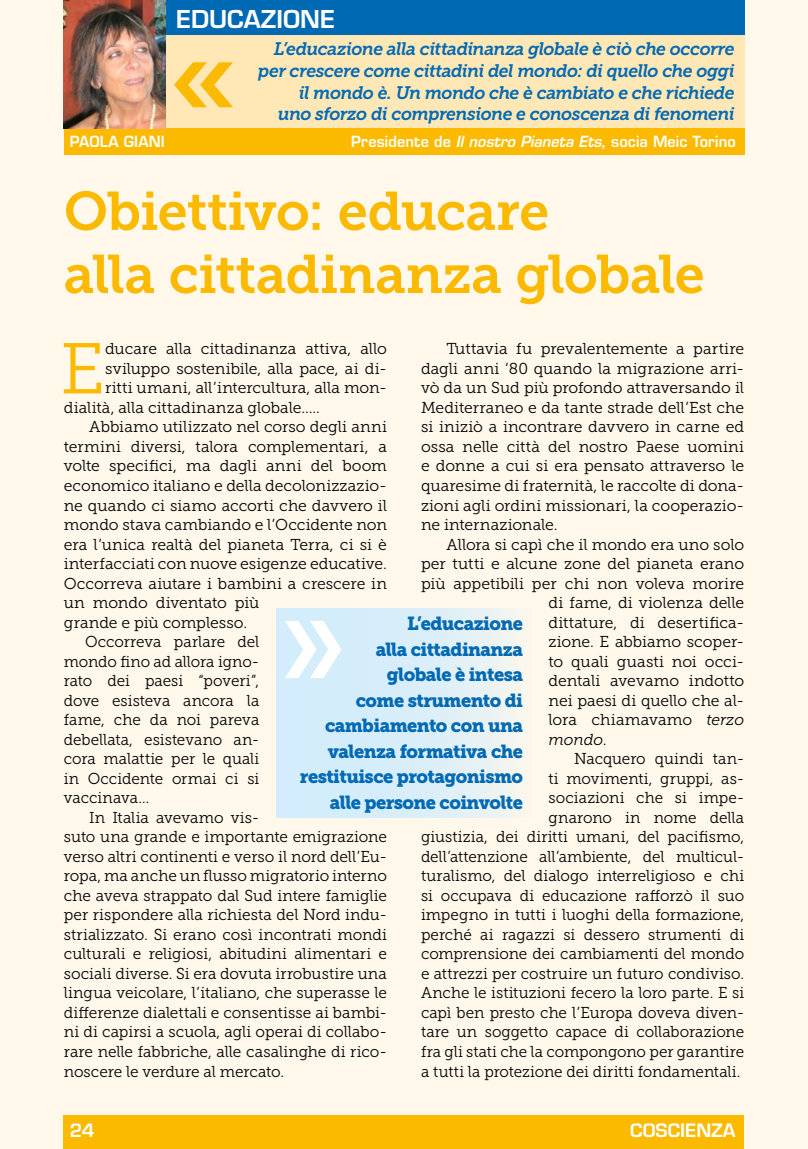
<style>
.page{position:relative;width:808px;height:1149px;background:#fff}
.page>*{position:absolute;margin:0;border:0;box-sizing:border-box;transform-origin:0 0}
.t1{font:139.2px "Museo Slab 700";color:#fff;scale:.8 1}
.t2{font:109.2px "Museo Slab 700";color:#fbba00;scale:1.06 1}
.t3{font:71.55px "Museo Slab 300";color:#fbba00}
.t4{font:54px/63px "Museo Slab 700";letter-spacing:-.015em;color:#fbba00}
.t5{font:600 24px "Eurostile LT Std";color:#fff}
.t6{font:18.75px/25.5px "Museo Slab 900";letter-spacing:-.03em;color:#0069b4;text-align:right}
.t7{font:italic 18px/21.6px "Museo Slab 700";letter-spacing:-.03em;color:#0069b4;text-align:right}
.t8{font:600 18px "Eurostile LT Std";color:#fff}
.t9{font:15.75px/19.5px "Museo Slab 300";color:#000;text-align:justify}
.t10{font:italic 15.75px "Museo Slab 300";letter-spacing:-.01em;color:#000}
.t11{font:600 15px "Eurostile LT Std";letter-spacing:.01em;color:#fff;scale:.96 1}
.s1{font-style:italic}
.s2{font-style:normal}
</style>
<div class="page">
<div style="left:0;top:0;width:808px;height:1148px;background:#fff8eb"></div>
<div style="left:64px;top:1115px;width:680px;height:33px;background:#fbba00"></div>
<div style="left:64px;top:108px;width:680px;height:47px;background:#fbba00"></div>
<div style="left:64px;top:14px;width:680px;height:114px;background:#ffe7b6"></div>
<div style="left:73px;top:0;width:671px;height:34px;background:#0069b4"></div>
<img style="left:64px;top:0;width:102px;height:128px">
<div style="left:276px;top:607px;width:255px;height:210px;background:linear-gradient(to right,#cbebff,#eff3f0)"></div>
<h3 class="t5" style="left:176px;top:4px;width:160px">EDUCAZIONE</h3>
<h2 class="t2" style="left:170px;top:16px;width:67px">«</h2>
<p class="t7" style="left:258px;top:38px;width:478px">L’educazione alla cittadinanza globale è ciò che occorre per crescere come cittadini del mondo: di quello che oggi il mondo è. Un mondo che è cambiato e che richiede<br>uno sforzo di comprensione e conoscenza di fenomeni</p>
<p class="t11" style="left:70px;top:132px;width:100px">PAOLA GIANI</p>
<p class="t11" style="left:351px;top:132px;width:402px">Presidente de <span class="s1">Il nostro Pianeta Ets</span>, socia Meic Torino</p>
<h3 class="t4" style="left:64px;top:180px;width:642px">Obiettivo: educare<br>alla cittadinanza globale</h3>
<h3 class="t3" style="left:60px;top:329px;width:47px">E</h3>
<p class="t9" style="left:105px;top:339px;width:283px">ducare alla cittadinanza attiva, allo</p>
<p class="t9" style="left:421px;top:339px;width:325px;text-indent:26px">Tuttavia fu prevalentemente a partire dagli anni ‘80 quando la migrazione arri&shy;vò da un Sud più profondo attraversando il Mediterraneo e da tante strade dell’Est che si iniziò a incontrare davvero in carne ed ossa nelle città del nostro Paese uomini e donne a cui si era pensato attraverso le quaresime di fraternità, le raccolte di dona&shy;zioni agli ordini missionari, la cooperazio&shy;ne internazionale.</p>
<p class="t9" style="left:446px;top:534px;width:299px">Allora si capì che il mondo era uno solo</p>
<p class="t9" style="left:421px;top:554px;width:325px">per tutti e alcune zone del pianeta erano</p>
<p class="t9" style="left:421px;top:573px;width:325px">più appetibili per chi non voleva morire</p>
<p class="t9" style="left:549px;top:593px;width:197px">di fame, di violenza delle</p>
<p class="t9" style="left:549px;top:612px;width:197px">dittature, di desertifica-</p>
<p class="t9" style="left:549px;top:632px;width:197px">zione. E abbiamo scoper-</p>
<p class="t9" style="left:549px;top:651px;width:197px">to quali guasti noi occi-</p>
<p class="t9" style="left:549px;top:671px;width:197px">dentali avevamo indotto</p>
<p class="t9" style="left:549px;top:690px;width:197px">nei paesi di quello che al-</p>
<p class="t9" style="left:549px;top:710px;width:197px">lora chiamavamo <span class="s1">terzo</span></p>
<p class="t10" style="left:549px;top:730px;width:59px">mondo<span class="s2">.</span></p>
<p class="t9" style="left:574px;top:749px;width:172px">Nacquero quindi tan-</p>
<p class="t9" style="left:549px;top:768px;width:197px">ti movimenti, gruppi, as-</p>
<p class="t9" style="left:549px;top:788px;width:197px">sociazioni che si impe-</p>
<p class="t9" style="left:549px;top:807px;width:197px">gnarono in nome della</p>
<p class="t9" style="left:421px;top:827px;width:325px">giustizia, dei diritti umani, del pacifismo,</p>
<p class="t9" style="left:421px;top:846px;width:325px">dell’attenzione all’ambiente, del multicul-</p>
<p class="t9" style="left:421px;top:866px;width:325px">turalismo, del dialogo interreligioso e chi</p>
<p class="t9" style="left:421px;top:885px;width:325px">si occupava di educazione rafforzò il suo</p>
<p class="t9" style="left:421px;top:905px;width:325px">impegno in tutti i luoghi della formazione,</p>
<p class="t9" style="left:421px;top:924px;width:325px">perché ai ragazzi si dessero strumenti di</p>
<p class="t9" style="left:421px;top:944px;width:325px">comprensione dei cambiamenti del mondo</p>
<p class="t9" style="left:421px;top:963px;width:325px">e attrezzi per costruire un futuro condiviso.</p>
<p class="t9" style="left:421px;top:983px;width:325px">Anche le istituzioni fecero la loro parte. E si</p>
<p class="t9" style="left:421px;top:1002px;width:325px">capì ben presto che l’Europa doveva diven-</p>
<p class="t9" style="left:421px;top:1022px;width:325px">tare un soggetto capace di collaborazione</p>
<p class="t9" style="left:421px;top:1041px;width:325px">fra gli stati che la compongono per garantire</p>
<p class="t9" style="left:421px;top:1061px;width:321px">a tutti la protezione dei diritti fondamentali.</p>
<p class="t9" style="left:105px;top:359px;width:283px">sviluppo sostenibile, alla pace, ai di-</p>
<p class="t9" style="left:105px;top:378px;width:283px">ritti umani, all’intercultura, alla mon-</p>
<p class="t9" style="left:64px;top:398px;width:258px">dialità, alla cittadinanza globale…..</p>
<p class="t9" style="left:89px;top:417px;width:299px">Abbiamo utilizzato nel corso degli anni</p>
<p class="t9" style="left:64px;top:437px;width:325px">termini diversi, talora complementari, a</p>
<p class="t9" style="left:64px;top:456px;width:325px">volte specifici, ma dagli anni del boom</p>
<p class="t9" style="left:64px;top:476px;width:325px">economico italiano e della decolonizzazio-</p>
<p class="t9" style="left:64px;top:495px;width:325px">ne quando ci siamo accorti che davvero il</p>
<p class="t9" style="left:64px;top:515px;width:325px">mondo stava cambiando e l’Occidente non</p>
<p class="t9" style="left:64px;top:534px;width:325px">era l’unica realtà del pianeta Terra, ci si è</p>
<p class="t9" style="left:64px;top:554px;width:325px">interfacciati con nuove esigenze educative.</p>
<p class="t9" style="left:64px;top:573px;width:325px">Occorreva aiutare i bambini a crescere in</p>
<p class="t9" style="left:64px;top:593px;width:197px">un mondo diventato più</p>
<p class="t9" style="left:64px;top:612px;width:185px">grande e più complesso.</p>
<p class="t9" style="left:85px;top:632px;width:176px">Occorreva parlare del</p>
<p class="t9" style="left:64px;top:651px;width:197px">mondo fino ad allora igno-</p>
<p class="t9" style="left:64px;top:671px;width:197px">rato dei paesi “poveri”,</p>
<p class="t9" style="left:64px;top:690px;width:197px">dove esisteva ancora la</p>
<p class="t9" style="left:64px;top:710px;width:197px">fame, che da noi pareva</p>
<p class="t9" style="left:64px;top:729px;width:197px">debellata, esistevano an-</p>
<p class="t9" style="left:64px;top:749px;width:197px">cora malattie per le quali</p>
<p class="t9" style="left:64px;top:768px;width:197px">in Occidente ormai ci si</p>
<p class="t9" style="left:64px;top:788px;width:87px">vaccinava…</p>
<p class="t9" style="left:89px;top:807px;width:172px">In Italia avevamo vis-</p>
<p class="t9" style="left:64px;top:827px;width:325px">suto una grande e importante emigrazione</p>
<p class="t9" style="left:64px;top:846px;width:325px">verso altri continenti e verso il nord dell’Eu-</p>
<p class="t9" style="left:64px;top:866px;width:325px">ropa, ma anche un flusso migratorio interno</p>
<p class="t9" style="left:64px;top:885px;width:325px">che aveva strappato dal Sud intere famiglie</p>
<p class="t9" style="left:64px;top:905px;width:325px">per rispondere alla richiesta del Nord indu-</p>
<p class="t9" style="left:64px;top:924px;width:325px">strializzato. Si erano così incontrati mondi</p>
<p class="t9" style="left:64px;top:944px;width:325px">culturali e religiosi, abitudini alimentari e</p>
<p class="t9" style="left:64px;top:963px;width:325px">sociali diverse. Si era dovuta irrobustire una</p>
<p class="t9" style="left:64px;top:983px;width:325px">lingua veicolare, l’italiano, che superasse le</p>
<p class="t9" style="left:64px;top:1002px;width:325px">differenze dialettali e consentisse ai bambi-</p>
<p class="t9" style="left:64px;top:1022px;width:325px">ni di capirsi a scuola, agli operai di collabo-</p>
<p class="t9" style="left:64px;top:1041px;width:325px">rare nelle fabbriche, alle casalinghe di rico-</p>
<p class="t9" style="left:64px;top:1061px;width:222px">noscere le verdure al mercato.</p>
<p class="t6" style="left:300px;top:611px;width:225px">L’educazione<br>alla cittadinanza<br>globale è intesa<br>come strumento di cambiamento con una valenza formativa che restituisce protagonismo alle persone coinvolte</p>
<h1 class="t1" style="left:279px;top:561px;width:84px">»</h1>
<p class="t8" style="left:70px;top:1118px;width:26px">24</p>
<p class="t8" style="left:630px;top:1118px;width:107px">COSCIENZA</p>
</div>
